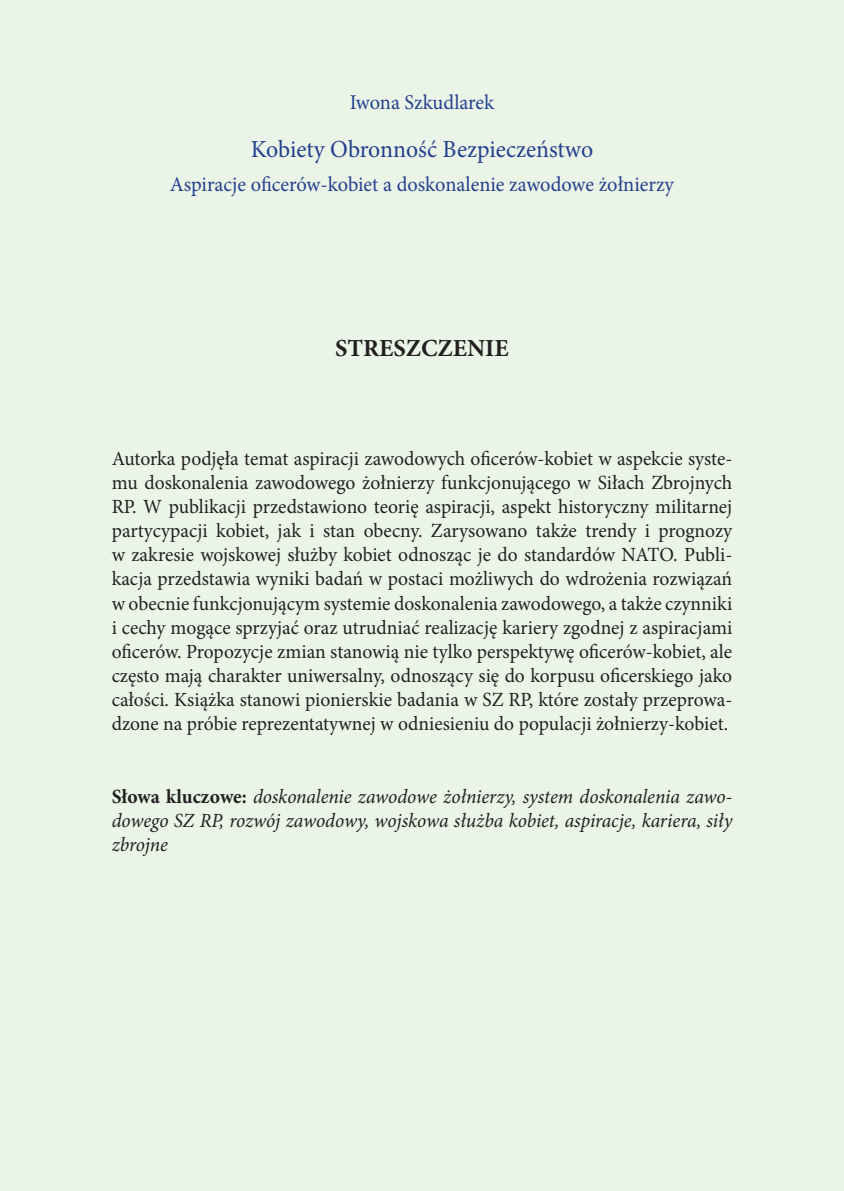
<style>
.page{position:relative;width:844px;height:1191px;background:#fff}
.page>*{position:absolute;margin:0;border:0;box-sizing:border-box;transform-origin:0 0}
.t1{font:24.5px "Minion Pro";color:#253f8e}
.t2{font:700 24.5px "Minion Pro";color:#231f20}
.t3{font:21px "Minion Pro";color:#253f8e}
.t4{font:20.12px/24.2px "Minion Pro";color:#231f20;text-align:justify}
.t5{font:italic 20.12px/24.2px "Minion Pro";letter-spacing:-.005em;color:#231f20;text-align:justify}
.s1{font-weight:700;font-style:normal}
</style>
<div class="page">
<div style="left:0;top:0;width:843px;height:1191px;background:#eaf4e7"></div>
<p class="t3" style="left:349px;top:88px;width:146px">Iwona Szkudlarek</p>
<p class="t1" style="left:251px;top:133px;width:344px">Kobiety Obronność Bezpieczeństwo</p>
<p class="t3" style="left:170px;top:170px;width:505px">Aspiracje oficerów-kobiet a doskonalenie zawodowe żołnierzy</p>
<p class="t2" style="left:335px;top:331px;width:175px">STRESZCZENIE</p>
<p class="t4" style="left:112px;top:446px;width:622px">Autorka podjęła temat aspiracji zawodowych oficerów-kobiet w aspekcie syste&shy;mu doskonalenia zawodowego żołnierzy funkcjonującego w Siłach Zbrojnych RP. W publikacji przedstawiono teorię aspiracji, aspekt historyczny militarnej partycypacji kobiet, jak i stan obecny. Zarysowano także trendy i prognozy w zakresie wojskowej służby kobiet odnosząc je do standardów NATO. Publi&shy;kacja przedstawia wyniki badań w postaci możliwych do wdrożenia rozwiązań w obecnie funkcjonującym systemie doskonalenia zawodowego, a także czynniki i cechy mogące sprzyjać oraz utrudniać realizację kariery zgodnej z aspiracjami oficerów. Propozycje zmian stanowią nie tylko perspektywę oficerów-kobiet, ale często mają charakter uniwersalny, odnoszący się do korpusu oficerskiego jako całości. Książka stanowi pionierskie badania w SZ RP, które zostały przeprowa&shy;dzone na próbie reprezentatywnej w odniesieniu do populacji żołnierzy-kobiet.</p>
<p class="t5" style="left:112px;top:784px;width:622px"><span class="s1">Słowa kluczowe:</span> doskonalenie zawodowe żołnierzy, system doskonalenia zawo&shy;dowego SZ RP, rozwój zawodowy, wojskowa służba kobiet, aspiracje, kariera, siły zbrojne</p>
</div>
